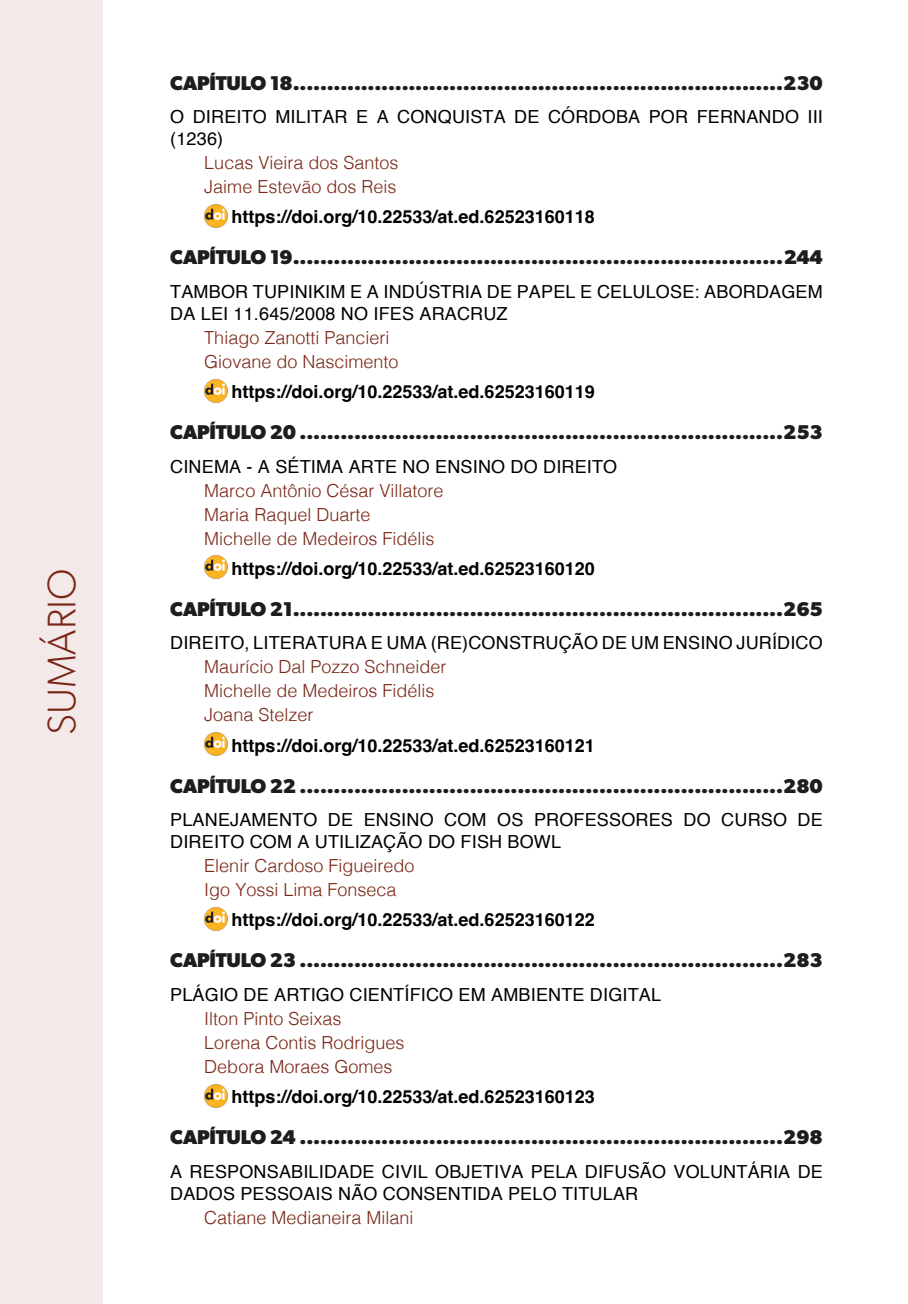
<style>
.page{position:relative;width:908px;height:1304px;background:#fff}
.page>*{position:absolute;margin:0;border:0;box-sizing:border-box;transform-origin:0 0}
.t1{font:300 40px "Gibson";color:#7a2616}
.t2{font:700 20px "Gibson";letter-spacing:-.01em;color:#1d1d1b}
.t3{font:18px/22px "Helvetica";letter-spacing:.01em;color:#000}
.t4{font:300 18px/24px "Helvetica";color:#7a2616}
.t5{font:700 18px "Helvetica";color:#000}
</style>
<div class="page">
<div style="left:0;top:0;width:103px;height:1304px;background:#f2e9e8"></div>
<img style="left:204px;top:204px;width:23px;height:23px">
<img style="left:204px;top:379px;width:23px;height:23px">
<img style="left:204px;top:556px;width:23px;height:23px">
<img style="left:204px;top:733px;width:23px;height:23px">
<img style="left:204px;top:907px;width:23px;height:23px">
<img style="left:204px;top:1084px;width:23px;height:23px">
<h1 class="t1" style="left:37px;top:735px;width:167px;rotate:-90deg">SUMÁRIO</h1>
<p class="t2" style="left:170px;top:71px;width:653px">CAPÍTULO 18........................................................................230</p>
<p class="t3" style="left:170px;top:106px;width:654px">O DIREITO MILITAR E A CONQUISTA DE CÓRDOBA POR FERNANDO III (1236)</p>
<p class="t4" style="left:204px;top:149px;width:196px">Lucas Vieira dos Santos<br>Jaime Estevão dos Reis</p>
<p class="t5" style="left:231px;top:206px;width:365px">https://doi.org/10.22533/at.ed.62523160118</p>
<p class="t2" style="left:170px;top:246px;width:653px">CAPÍTULO 19........................................................................244</p>
<p class="t3" style="left:170px;top:281px;width:653px">TAMBOR TUPINIKIM E A INDÚSTRIA DE PAPEL E CELULOSE: ABORDAGEM<br>DA LEI 11.645/2008 NO IFES ARACRUZ</p>
<p class="t4" style="left:204px;top:324px;width:196px">Thiago Zanotti Pancieri<br>Giovane do Nascimento</p>
<p class="t5" style="left:231px;top:381px;width:365px">https://doi.org/10.22533/at.ed.62523160119</p>
<p class="t2" style="left:170px;top:420px;width:653px">CAPÍTULO 20 .......................................................................253</p>
<p class="t3" style="left:170px;top:456px;width:448px">CINEMA - A SÉTIMA ARTE NO ENSINO DO DIREITO</p>
<p class="t4" style="left:204px;top:477px;width:241px">Marco Antônio César Villatore<br>Maria Raquel Duarte<br>Michelle de Medeiros Fidélis</p>
<p class="t5" style="left:231px;top:558px;width:365px">https://doi.org/10.22533/at.ed.62523160120</p>
<p class="t2" style="left:170px;top:597px;width:653px">CAPÍTULO 21........................................................................265</p>
<p class="t3" style="left:170px;top:633px;width:653px">DIREITO, LITERATURA E UMA (RE)CONSTRUÇÃO DE UM ENSINO JURÍDICO</p>
<p class="t4" style="left:204px;top:654px;width:244px">Maurício Dal Pozzo Schneider<br>Michelle de Medeiros Fidélis<br>Joana Stelzer</p>
<p class="t5" style="left:231px;top:734px;width:365px">https://doi.org/10.22533/at.ed.62523160121</p>
<p class="t2" style="left:170px;top:774px;width:653px">CAPÍTULO 22 .......................................................................280</p>
<p class="t3" style="left:170px;top:809px;width:653px">PLANEJAMENTO DE ENSINO COM OS PROFESSORES DO CURSO DE<br>DIREITO COM A UTILIZAÇÃO DO FISH BOWL</p>
<p class="t4" style="left:204px;top:852px;width:212px">Elenir Cardoso Figueiredo<br>Igo Yossi Lima Fonseca</p>
<p class="t5" style="left:231px;top:909px;width:365px">https://doi.org/10.22533/at.ed.62523160122</p>
<p class="t2" style="left:170px;top:949px;width:653px">CAPÍTULO 23 .......................................................................283</p>
<p class="t3" style="left:170px;top:984px;width:492px">PLÁGIO DE ARTIGO CIENTÍFICO EM AMBIENTE DIGITAL</p>
<p class="t4" style="left:204px;top:1005px;width:202px">Ilton Pinto Seixas<br>Lorena Contis Rodrigues<br>Debora Moraes Gomes</p>
<p class="t5" style="left:231px;top:1086px;width:365px">https://doi.org/10.22533/at.ed.62523160123</p>
<p class="t2" style="left:170px;top:1125px;width:653px">CAPÍTULO 24 .......................................................................298</p>
<p class="t3" style="left:170px;top:1161px;width:653px">A RESPONSABILIDADE CIVIL OBJETIVA PELA DIFUSÃO VOLUNTÁRIA DE<br>DADOS PESSOAIS NÃO CONSENTIDA PELO TITULAR</p>
<p class="t4" style="left:204px;top:1204px;width:211px">Catiane Medianeira Milani</p>
</div>
